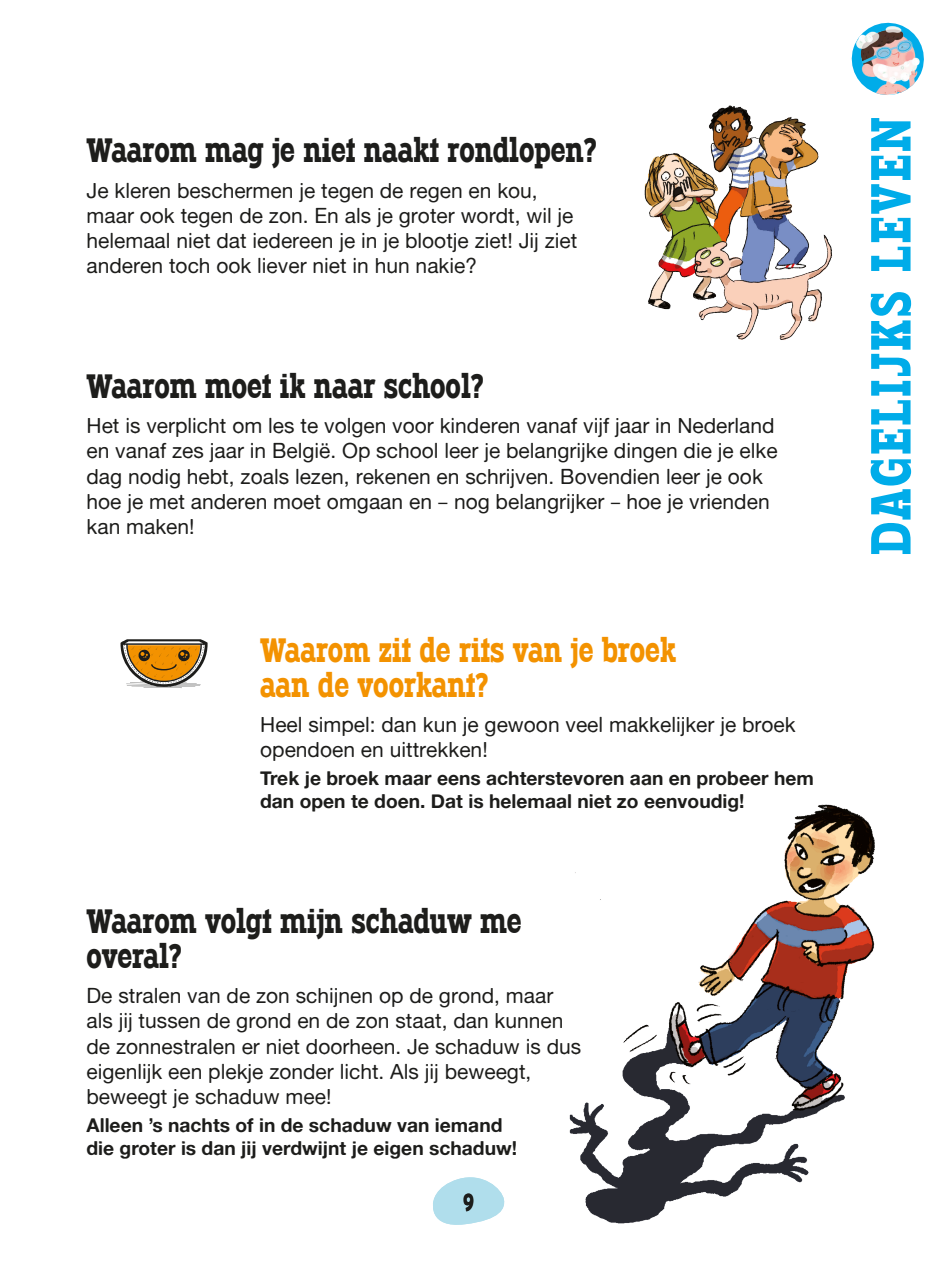
<style>
.page{position:relative;width:939px;height:1264px;background:#fff}
.page>*{position:absolute;margin:0;border:0;box-sizing:border-box;transform-origin:0 0}
.t1{font:52.5px "Typodermic";letter-spacing:.05em;color:#00ace9}
.t2{font:31.5px/35px "Typodermic";color:#1d1d1b}
.t3{font:31.5px/35px "Typodermic";color:#f39200}
.t4{font:22.75px "Typodermic";color:#1d1d1b}
.t5{font:21px/25.2px "Alte Haas Grotesk";color:#1d1d1b}
.t6{font:19.25px/23.1px "Alte Haas Grotesk Bold";color:#1d1d1b}
.s1{font-family:"Akazan Rg"}
</style>
<div class="page">
<svg style="left:433px;top:1177px;width:72px;height:48px"></svg>
<img style="left:569px;top:804px;width:306px;height:420px">
<img style="left:644px;top:105px;width:188px;height:235px">
<svg style="left:121px;top:639px;width:87px;height:49px"></svg>
<img style="left:851px;top:23px;width:73px;height:72px">
<h2 class="t2" style="left:87px;top:133px;width:512px">Waarom mag je niet naakt rondlopen?</h2>
<p class="t5" style="left:87px;top:177px;width:492px">Je kleren beschermen je tegen de regen en kou, maar ook tegen de zon. En als je groter wordt, wil je helemaal niet dat iedereen je in je blootje ziet! Jij ziet anderen toch ook liever niet in hun nakie?</p>
<h2 class="t2" style="left:87px;top:368px;width:398px">Waarom moet ik naar school?</h2>
<p class="t5" style="left:87px;top:412px;width:693px">Het is verplicht om les te volgen voor kinderen vanaf vijf jaar in Nederland en vanaf zes jaar in België. Op school leer je belangrijke dingen die je elke dag nodig hebt, zoals lezen, rekenen en schrijven. Bovendien leer je ook hoe je met anderen moet omgaan en <span class="s1">–</span> nog belangrijker <span class="s1">–</span> hoe je vrienden kan maken!</p>
<h2 class="t3" style="left:260px;top:631px;width:418px">Waarom zit de rits van je broek aan de voorkant?</h2>
<p class="t5" style="left:260px;top:711px;width:537px">Heel simpel: dan kun je gewoon veel makkelijker je broek opendoen en uittrekken!</p>
<p class="t6" style="left:260px;top:766px;width:555px">Trek je broek maar eens achterstevoren aan en probeer hem dan open te doen. Dat is helemaal niet zo eenvoudig!</p>
<h2 class="t2" style="left:87px;top:903px;width:437px">Waarom volgt mijn schaduw me overal?</h2>
<p class="t5" style="left:87px;top:982px;width:496px">De stralen van de zon schijnen op de grond, maar als jij tussen de grond en de zon staat, dan kunnen de zonnestralen er niet doorheen. Je schaduw is dus eigenlijk een plekje zonder licht. Als jij beweegt, beweegt je schaduw mee!</p>
<p class="t6" style="left:87px;top:1112px;width:432px">Alleen ’s nachts of in de schaduw van iemand die groter is dan jij verdwijnt je eigen schaduw!</p>
<p class="t4" style="left:463px;top:1188px;width:12px">9</p>
<h1 class="t1" style="left:859px;top:555px;width:439px;rotate:-90deg">DAGELIJKS LEVEN</h1>
</div>
